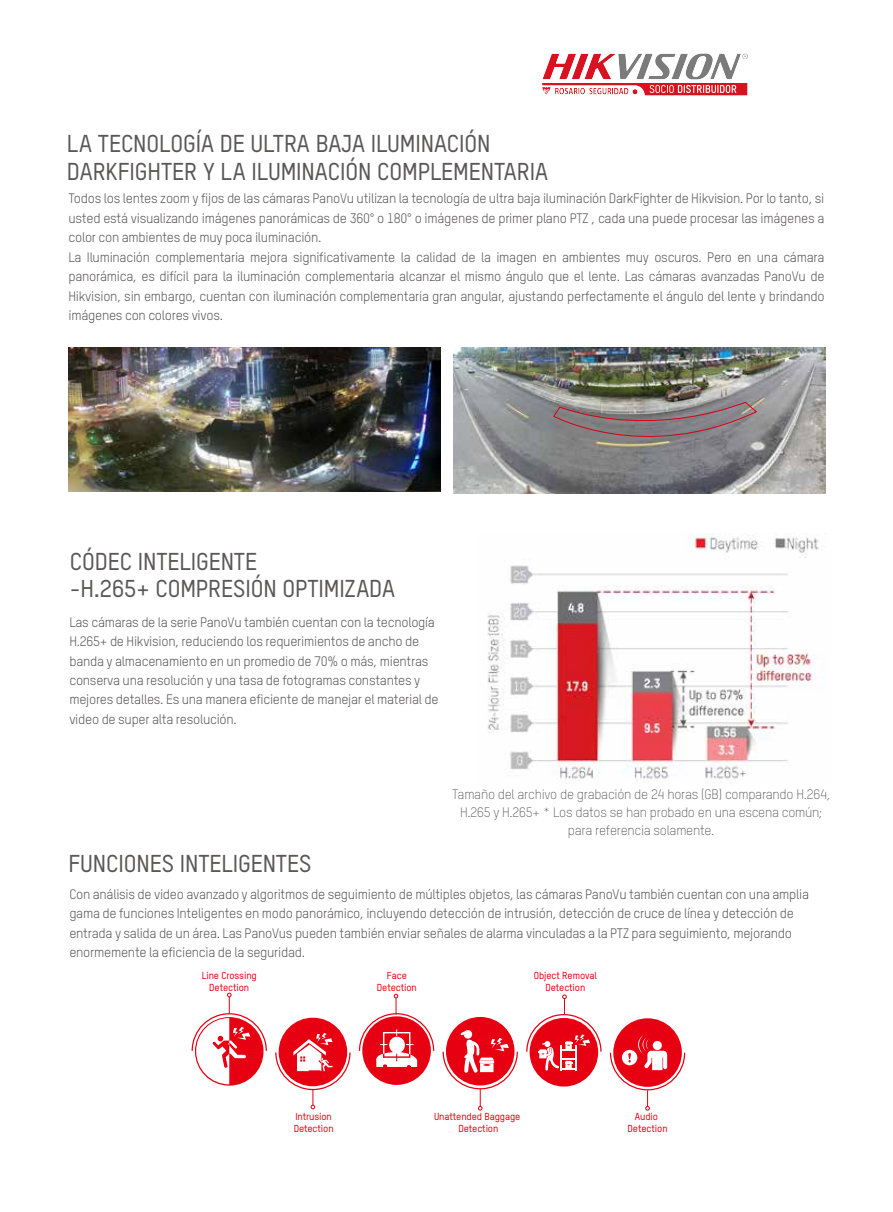
<style>
.page{position:relative;width:893px;height:1212px;background:#fff}
.page>*{position:absolute;margin:0;border:0;box-sizing:border-box;transform-origin:0 0}
.t1{font:500 24px/28.5px "TSTARPRO";letter-spacing:-.005em;color:#5a5757}
.t2{font:13.5px/19.5px "TSTARPRO";letter-spacing:-.02em;color:#5a5757}
.t3{font:300 13.5px/18px "TSTARPRO";letter-spacing:-.02em;color:#5a5757;text-align:center}
.t4{font:500 10.05px/12.1px "TSTARPRO";letter-spacing:-.01em;color:#e60012;text-align:center}
</style>
<div class="page">
<img style="left:68px;top:347px;width:372px;height:144px">
<img style="left:453px;top:347px;width:372px;height:146px">
<svg style="left:553px;top:401px;width:205px;height:63px;background:#8b8385"></svg>
<div style="left:279px;top:1018px;width:68px;height:68px;background:#e60012;border-radius:50%"></div>
<div style="left:362px;top:1016px;width:69px;height:69px;background:#e60012;border-radius:50%"></div>
<div style="left:446px;top:1017px;width:68px;height:68px;background:#e60012;border-radius:50%"></div>
<div style="left:530px;top:1018px;width:68px;height:68px;background:#e60012;border-radius:50%"></div>
<div style="left:613px;top:1018px;width:69px;height:69px;background:#e60012;border-radius:50%"></div>
<svg style="left:275px;top:1033px;width:76px;height:76px"></svg>
<svg style="left:358px;top:994px;width:77px;height:73px"></svg>
<svg style="left:442px;top:1030px;width:76px;height:80px"></svg>
<hr style="left:560px;top:1045px;width:2px;height:26px;background:#fff">
<hr style="left:575px;top:1045px;width:2px;height:26px;background:#fff">
<svg style="left:191px;top:993px;width:76px;height:91px"></svg>
<svg style="left:526px;top:995px;width:76px;height:75px"></svg>
<svg style="left:609px;top:1035px;width:77px;height:75px"></svg>
<img style="left:487px;top:534px;width:335px;height:249px">
<img style="left:542px;top:53px;width:206px;height:43px">
<h1 class="t1" style="left:67px;top:128px;width:482px">LA TECNOLOGÍA DE ULTRA BAJA ILUMINACIÓN<br>DARKFIGHTER Y LA ILUMINACIÓN COMPLEMENTARIA</h1>
<p class="t2" style="left:69px;top:188px;width:757px">Todos los lentes zoom y fijos de las cámaras PanoVu utilizan la tecnología de ultra baja iluminación DarkFighter de Hikvision. Por lo tanto, si usted está visualizando imágenes panorámicas de 360° o 180° o imágenes de primer plano PTZ , cada una puede procesar las imágenes a color con ambientes de muy poca iluminación.<br>La Iluminación complementaria mejora significativamente la calidad de la imagen en ambientes muy oscuros. Pero en una cámara panorámica, es difícil para la iluminación complementaria alcanzar el mismo ángulo que el lente. Las cámaras avanzadas PanoVu de Hikvision, sin embargo, cuentan con iluminación complementaria gran angular, ajustando perfectamente el ángulo del lente y brindando imágenes con colores vivos.</p>
<h1 class="t1" style="left:70px;top:547px;width:327px;line-height:27px">CÓDEC INTELIGENTE<br>-H.265+ COMPRESIÓN OPTIMIZADA</h1>
<p class="t2" style="left:69px;top:611px;width:371px">Las cámaras de la serie PanoVu también cuentan con la tecnología H.265+ de Hikvision, reduciendo los requerimientos de ancho de banda y almacenamiento en un promedio de 70% o más, mientras conserva una resolución y una tasa de fotogramas constantes y mejores detalles. Es una manera eficiente de manejar el material de video de super alta resolución.</p>
<h1 class="t1" style="left:69px;top:848px;width:244px">FUNCIONES INTELIGENTES</h1>
<p class="t3" style="left:452px;top:784px;width:379px">Tamaño del archivo de grabación de 24 horas (GB) comparando H.264,<br>H.265 y H.265+ * Los datos se han probado en una escena común; para referencia solamente.</p>
<p class="t2" style="left:69px;top:884px;width:741px">Con análisis de video avanzado y algoritmos de seguimiento de múltiples objetos, las cámaras PanoVu también cuentan con una amplia gama de funciones Inteligentes en modo panorámico, incluyendo detección de intrusión, detección de cruce de línea y detección de entrada y salida de un área. Las PanoVus pueden también enviar señales de alarma vinculadas a la PTZ para seguimiento, mejorando enormemente la eficiencia de la seguridad.</p>
<p class="t4" style="left:202px;top:968px;width:56px">Line Crossing<br>Detection</p>
<p class="t4" style="left:377px;top:968px;width:41px">Face<br>Detection</p>
<p class="t4" style="left:534px;top:968px;width:65px">Object Removal<br>Detection</p>
<p class="t4" style="left:294px;top:1109px;width:41px;text-align:left">Intrusion<br>Detection</p>
<p class="t4" style="left:434px;top:1109px;width:88px">Unattended Baggage<br>Detection</p>
<p class="t4" style="left:628px;top:1109px;width:41px">Audio<br>Detection</p>
</div>
